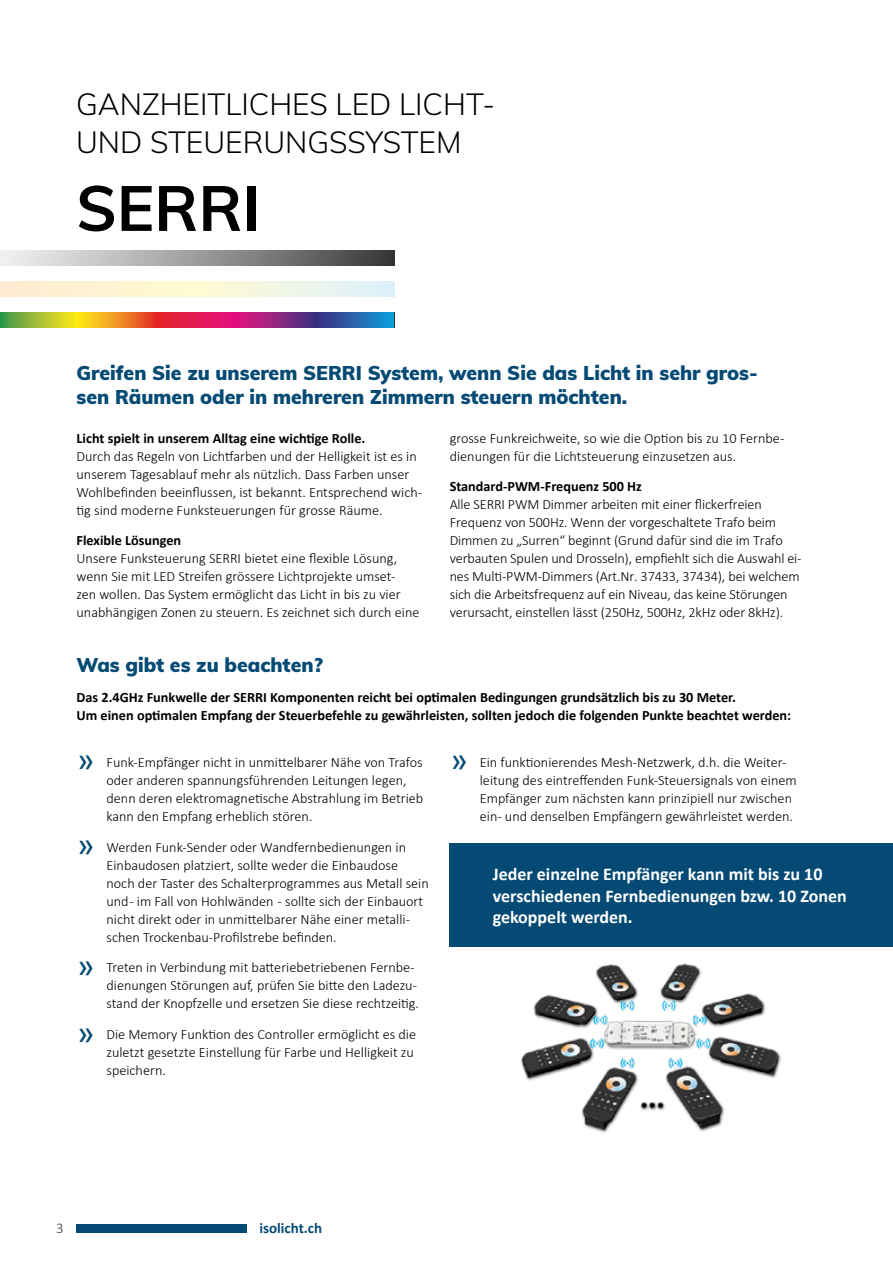
<style>
.page{position:relative;width:893px;height:1263px;background:#fff}
.page>*{position:absolute;margin:0;border:0;box-sizing:border-box;transform-origin:0 0}
.t1{font:700 63px "Muli";color:#000}
.t2{font:34.5px "Calibri";color:#044a74}
.t3{font:300 30px/37.5px "Muli";color:#000}
.t4{font:900 19.5px/24px "Muli";color:#044a74}
.t5{font:700 18px/21.6px "Calibri";color:#fff}
.t6{font:700 15px "Calibri";color:#044a74}
.t7{font:300 15px "Calibri";color:#3c3c3b}
.t8{font:300 14.25px/18px "Calibri";color:#000}
.t9{font:700 14.25px/18px "Calibri";color:#000}
</style>
<div class="page">
<div style="left:77px;top:1225px;width:170px;height:8px;background:#044a74"></div>
<svg style="left:0;top:250px;width:394px;height:15px;background:#999998"></svg>
<svg style="left:0;top:281px;width:394px;height:15px;background:#f6f3dc"></svg>
<svg style="left:0;top:312px;width:394px;height:15px;background:#a2635e"></svg>
<img style="left:520px;top:963px;width:261px;height:170px">
<div style="left:450px;top:843px;width:443px;height:104px;background:#044a74"></div>
<h3 class="t3" style="left:76px;top:84px;width:421px">GANZHEITLICHES LED LICHT-<br>UND STEUERUNGSSYSTEM</h3>
<h1 class="t1" style="left:76px;top:162px;width:186px">SERRI</h1>
<h3 class="t4" style="left:77px;top:360px;width:683px">Greifen Sie zu unserem SERRI System, wenn Sie das Licht in sehr gros&shy;sen Räumen oder in mehreren Zimmern steuern möchten.</h3>
<p class="t9" style="left:77px;top:428px;width:290px">Licht spielt in unserem Alltag eine wichtige Rolle.</p>
<p class="t8" style="left:77px;top:447px;width:347px">Durch das Regeln von Lichtfarben und der Helligkeit ist es in unserem Tagesablauf mehr als nützlich. Dass Farben unser Wohlbefinden beeinflussen, ist bekannt. Entsprechend wich&shy;tig sind moderne Funksteuerungen für grosse Räume.</p>
<p class="t9" style="left:77px;top:531px;width:106px">Flexible Lösungen</p>
<p class="t8" style="left:77px;top:550px;width:345px">Unsere Funksteuerung SERRI bietet eine flexible Lösung, wenn Sie mit LED Streifen grössere Lichtprojekte umset-<br>zen wollen. Das System ermöglicht das Licht in bis zu vier unabhängigen Zonen zu steuern. Es zeichnet sich durch eine</p>
<p class="t8" style="left:450px;top:429px;width:336px">grosse Funkreichweite, so wie die Option bis zu 10 Fernbe&shy;dienungen für die Lichtsteuerung einzusetzen aus.</p>
<p class="t9" style="left:450px;top:477px;width:194px">Standard-PWM-Frequenz 500 Hz</p>
<p class="t8" style="left:450px;top:496px;width:353px">Alle SERRI PWM Dimmer arbeiten mit einer flickerfreien Frequenz von 500Hz. Wenn der vorgeschaltete Trafo beim Dimmen zu „Surren“ beginnt (Grund dafür sind die im Trafo verbauten Spulen und Drosseln), empfiehlt sich die Auswahl ei&shy;nes Multi-PWM-Dimmers (Art.Nr. 37433, 37434), bei welchem sich die Arbeitsfrequenz auf ein Niveau, das keine Störungen verursacht, einstellen lässt (250Hz, 500Hz, 2kHz oder 8kHz).</p>
<h3 class="t4" style="left:77px;top:652px;width:248px">Was gibt es zu beachten?</h3>
<p class="t9" style="left:77px;top:688px;width:716px">Das 2.4GHz Funkwelle der SERRI Komponenten reicht bei optimalen Bedingungen grundsätzlich bis zu 30 Meter.<br>Um einen optimalen Empfang der Steuerbefehle zu gewährleisten, sollten jedoch die folgenden Punkte beachtet werden:</p>
<h2 class="t2" style="left:77px;top:736px;width:19px">»</h2>
<p class="t8" style="left:106px;top:753px;width:318px">Funk-Empfänger nicht in unmittelbarer Nähe von Trafos oder anderen spannungsführenden Leitungen legen, denn deren elektromagnetische Abstrahlung im Betrieb kann den Empfang erheblich stören.</p>
<h2 class="t2" style="left:77px;top:821px;width:19px">»</h2>
<p class="t8" style="left:106px;top:838px;width:324px">Werden Funk-Sender oder Wandfernbedienungen in Einbaudosen platziert, sollte weder die Einbaudose noch der Taster des Schalterprogrammes aus Metall sein und - im Fall von Hohlwänden - sollte sich der Einbauort nicht direkt oder in unmittelbarer Nähe einer metalli&shy;schen Trockenbau-Profilstrebe befinden.</p>
<h2 class="t2" style="left:77px;top:941px;width:19px">»</h2>
<p class="t8" style="left:106px;top:958px;width:314px">Treten in Verbindung mit batteriebetriebenen Fernbe&shy;dienungen Störungen auf, prüfen Sie bitte den Ladezu&shy;stand der Knopfzelle und ersetzen Sie diese rechtzeitig.</p>
<h2 class="t2" style="left:77px;top:1008px;width:19px">»</h2>
<p class="t8" style="left:106px;top:1025px;width:311px">Die Memory Funktion des Controller ermöglicht es die zuletzt gesetzte Einstellung für Farbe und Helligkeit zu speichern.</p>
<h2 class="t2" style="left:450px;top:736px;width:19px">»</h2>
<p class="t8" style="left:480px;top:753px;width:318px">Ein funktionierendes Mesh-Netzwerk, d.h. die Weiter&shy;leitung des eintreffenden Funk-Steuersignals von einem Empfänger zum nächsten kann prinzipiell nur zwischen ein- und denselben Empfängern gewährleistet werden.</p>
<p class="t5" style="left:493px;top:862px;width:356px">Jeder einzelne Empfänger kann mit bis zu 10 verschiedenen Fernbedienungen bzw. 10 Zonen gekoppelt werden.</p>
<p class="t7" style="left:56px;top:1219px;width:9px">3</p>
<p class="t6" style="left:259px;top:1217px;width:64px">isolicht.ch</p>
</div>
